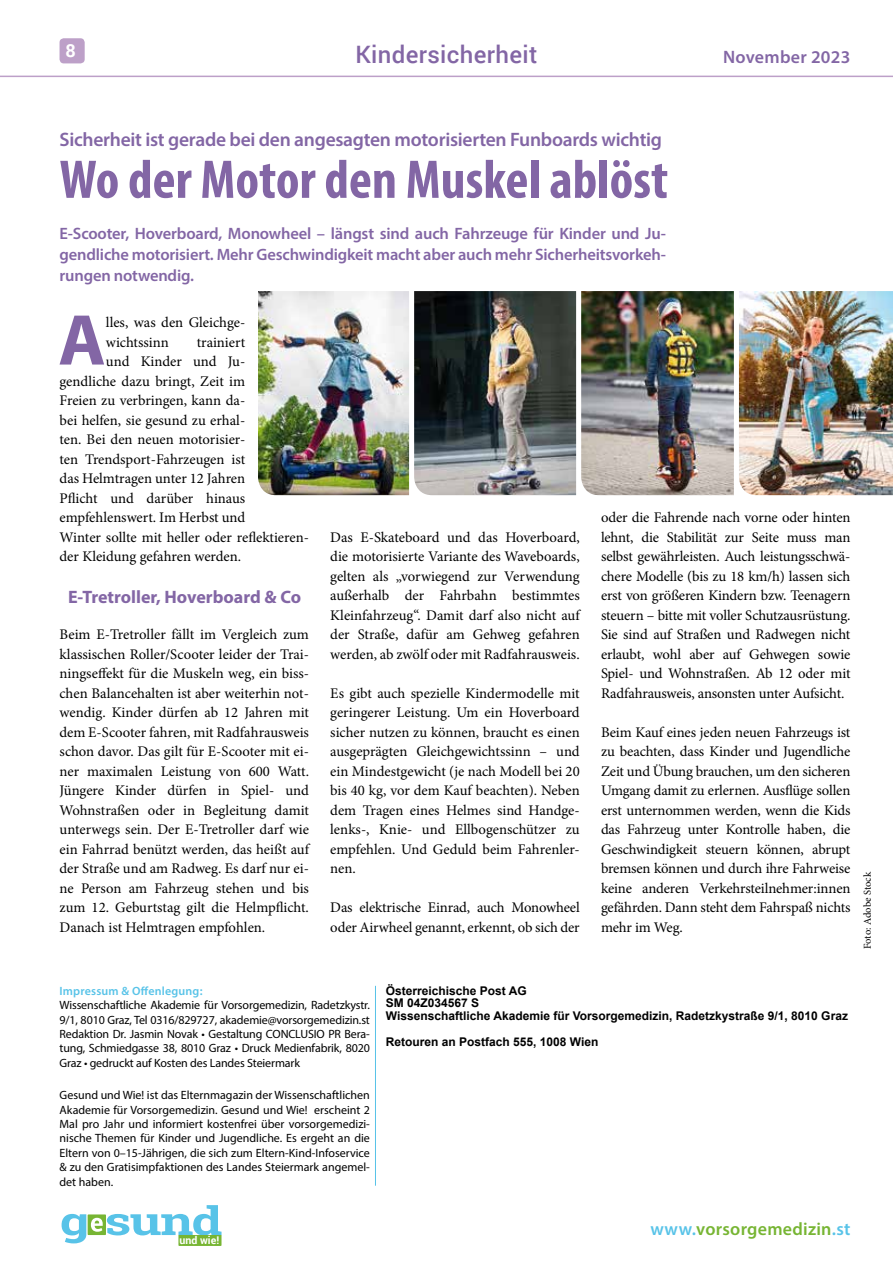
<style>
.page{position:relative;width:893px;height:1263px;background:#fff}
.page>*{position:absolute;margin:0;border:0;box-sizing:border-box;transform-origin:0 0}
.t1{font:700 72.6px "Myriad Pro";color:#8366a5}
.t2{font:700 condensed 54.9px "Myriad Pro";color:#8366a5}
.t3{font:700 39.3px "Roboto Slab";color:#58c3e8;scale:1.32 1}
.t4{font:500 24px "Roboto";letter-spacing:.015em;color:#8366a5}
.t5{font:600 19.5px "Myriad Pro";letter-spacing:-.015em;color:#8366a5}
.t6{font:700 18px "Myriad Pro";color:#8366a5}
.t7{font:600 18px "Myriad Pro";letter-spacing:.015em;color:#77b533}
.t8{font:600 18px "Myriad Pro";letter-spacing:.015em;color:#8366a5}
.t9{font:700 18px "Roboto";color:#fff}
.t10{font:600 16.5px/21px "Myriad Pro";letter-spacing:-.01em;color:#8366a5;text-align:justify}
.t11{font:14.7px/19.5px "Minion Pro";letter-spacing:-.005em;color:#000;text-align:justify}
.t12{font:12px/14.4px "Myriad Pro";letter-spacing:-.005em;color:#000;text-align:justify}
.t13{font:700 12px/12.8px "Arial";color:#000}
.t14{font:600 12px "Myriad Pro";letter-spacing:.015em;color:#58c3e8}
.t15{font:700 10.65px "Roboto";color:#fff}
.t16{font:10.5px "Minion Pro";letter-spacing:-.005em;color:#000}
.s1{color:#58c3e8}
</style>
<div class="page">
<div style="left:88px;top:1214px;width:18px;height:21px;background:#77b533"></div>
<svg style="left:91px;top:1218px;width:12px;height:14px"></svg>
<svg style="left:178px;top:1235px;width:43px;height:11px"></svg>
<hr style="left:0;top:76px;width:893px;height:1px;background:#bda0c8">
<div style="left:60px;top:38px;width:25px;height:25px;background:#bda0c8;border-radius:4px"></div>
<img style="left:414px;top:291px;width:162px;height:204px">
<img style="left:258px;top:291px;width:151px;height:204px">
<img style="left:581px;top:291px;width:153px;height:204px">
<img style="left:739px;top:291px;width:154px;height:204px">
<hr style="left:375px;top:986px;width:1px;height:200px;background:#58c3e8">
<p class="t9" style="left:66px;top:38px;width:12px">8</p>
<h3 class="t4" style="left:355px;top:38px;width:183px">Kindersicherheit</h3>
<p class="t8" style="left:723px;top:46px;width:129px">November 2023</p>
<h3 class="t5" style="left:60px;top:127px;width:604px">Sicherheit ist gerade bei den angesagten motorisierten Funboards wichtig</h3>
<h2 class="t2" style="left:60px;top:145px;width:610px">Wo der Motor den Muskel ablöst</h2>
<p class="t10" style="left:60px;top:223px;width:608px">E-Scooter, Hoverboard, Monowheel – längst sind auch Fahrzeuge für Kinder und Ju&shy;gendliche motorisiert. Mehr Geschwindigkeit macht aber auch mehr Sicherheitsvorkeh&shy;rungen notwendig.</p>
<h1 class="t1" style="left:58px;top:293px;width:49px">A</h1>
<p class="t11" style="left:106px;top:313px;width:141px">lles, was den Gleichge&shy;wichtssinn</p>
<p class="t11" style="left:197px;top:332px;width:50px">trainiert</p>
<p class="t11" style="left:106px;top:352px;width:141px">und Kinder und Ju-</p>
<p class="t11" style="left:60px;top:371px;width:187px">gendliche dazu bringt, Zeit im</p>
<p class="t11" style="left:60px;top:391px;width:187px">Freien zu verbringen, kann da-</p>
<p class="t11" style="left:60px;top:410px;width:187px">bei helfen, sie gesund zu erhal-</p>
<p class="t11" style="left:60px;top:430px;width:187px">ten. Bei den neuen motorisier-</p>
<p class="t11" style="left:60px;top:449px;width:187px">ten Trendsport-Fahrzeugen ist</p>
<p class="t11" style="left:60px;top:469px;width:187px">das Helmtragen unter 12 Jahren</p>
<p class="t11" style="left:60px;top:488px;width:187px">Pflicht und darüber hinaus</p>
<p class="t11" style="left:60px;top:508px;width:187px">empfehlenswert. Im Herbst und</p>
<p class="t11" style="left:60px;top:527px;width:251px">Winter sollte mit heller oder reflektieren-</p>
<p class="t11" style="left:60px;top:547px;width:183px">der Kleidung gefahren werden.</p>
<p class="t6" style="left:68px;top:585px;width:235px">E-Tretroller, Hoverboard &amp; Co</p>
<p class="t11" style="left:60px;top:625px;width:251px">Beim E-Tretroller fällt im Vergleich zum klassischen Roller/Scooter leider der Trai&shy;ningseffekt für die Muskeln weg, ein biss&shy;chen Balancehalten ist aber weiterhin not&shy;wendig. Kinder dürfen ab 12 Jahren mit dem E-Scooter fahren, mit Radfahrausweis schon davor. Das gilt für E-Scooter mit ei&shy;ner maximalen Leistung von 600 Watt.<br>Jüngere Kinder dürfen in Spiel- und Wohnstraßen oder in Begleitung damit unterwegs sein. Der E-Tretroller darf wie ein Fahrrad benützt werden, das heißt auf der Straße und am Radweg. Es darf nur ei&shy;ne Person am Fahrzeug stehen und bis zum 12. Geburtstag gilt die Helmpflicht.<br>Danach ist Helmtragen empfohlen.</p>
<p class="t11" style="left:330px;top:527px;width:251px">Das E-Skateboard und das Hoverboard, die motorisierte Variante des Waveboards, gelten als „vorwiegend zur Verwendung außerhalb der Fahrbahn bestimmtes Kleinfahrzeug“. Damit darf also nicht auf der Straße, dafür am Gehweg gefahren werden, ab zwölf oder mit Radfahrausweis.</p>
<p class="t11" style="left:330px;top:683px;width:251px">Es gibt auch spezielle Kindermodelle mit geringerer Leistung. Um ein Hoverboard sicher nutzen zu können, braucht es einen ausgeprägten Gleichgewichtssinn – und ein Mindestgewicht (je nach Modell bei 20 bis 40 kg, vor dem Kauf beachten). Neben dem Tragen eines Helmes sind Handge&shy;lenks-, Knie- und Ellbogenschützer zu empfehlen. Und Geduld beim Fahrenler&shy;nen.</p>
<p class="t11" style="left:330px;top:898px;width:251px">Das elektrische Einrad, auch Monowheel oder Airwheel genannt, erkennt, ob sich der</p>
<p class="t11" style="left:601px;top:508px;width:251px">oder die Fahrende nach vorne oder hinten lehnt, die Stabilität zur Seite muss man selbst gewährleisten. Auch leistungsschwä&shy;chere Modelle (bis zu 18 km/h) lassen sich erst von größeren Kindern bzw. Teenagern steuern – bitte mit voller Schutzausrüstung.<br>Sie sind auf Straßen und Radwegen nicht erlaubt, wohl aber auf Gehwegen sowie Spiel- und Wohnstraßen. Ab 12 oder mit Radfahrausweis, ansonsten unter Aufsicht.</p>
<p class="t11" style="left:601px;top:722px;width:251px">Beim Kauf eines jeden neuen Fahrzeugs ist zu beachten, dass Kinder und Jugendliche Zeit und Übung brauchen, um den sicheren Umgang damit zu erlernen. Ausflüge sollen erst unternommen werden, wenn die Kids das Fahrzeug unter Kontrolle haben, die Geschwindigkeit steuern können, abrupt bremsen können und durch ihre Fahrweise keine anderen Verkehrsteilnehmer:innen gefährden. Dann steht dem Fahrspaß nichts mehr im Weg.</p>
<p class="t16" style="left:860px;top:949px;width:79px;rotate:-90deg">Foto: Adobe Stock</p>
<p class="t14" style="left:60px;top:983px;width:144px">Impressum &amp; Offenlegung:</p>
<p class="t12" style="left:60px;top:998px;width:312px">Wissenschaftliche Akademie für Vorsorgemedizin, Radetzkystr.<br>9/1, 8010 Graz, Tel 0316/829727, akademie@vorsorgemedizin.st Redaktion Dr. Jasmin Novak • Gestaltung CONCLUSIO PR Bera&shy;tung, Schmiedgasse 38, 8010 Graz • Druck Medienfabrik, 8020<br>Graz • gedruckt auf Kosten des Landes Steiermark</p>
<p class="t12" style="left:60px;top:1088px;width:312px">Gesund und Wie! ist das Elternmagazin der Wissenschaftlichen Akademie für Vorsorgemedizin. Gesund und Wie! erscheint 2<br>Mal pro Jahr und informiert kostenfrei über vorsorgemedizi&shy;nische Themen für Kinder und Jugendliche. Es ergeht an die Eltern von 0–15-Jährigen, die sich zum Eltern-Kind-Infoservice &amp; zu den Gratisimpfaktionen des Landes Steiermark angemel&shy;det haben.</p>
<h3 class="t3" style="left:60px;top:1194px;width:125px">g sund</h3>
<p class="t15" style="left:180px;top:1233px;width:41px">und wie!</p>
<p class="t13" style="left:386px;top:984px;width:464px">Österreichische Post AG<br>SM 04Z034567 S<br>Wissenschaftliche Akademie für Vorsorgemedizin, Radetzkystraße 9/1, 8010 Graz</p>
<p class="t13" style="left:386px;top:1035px;width:214px">Retouren an Postfach 555, 1008 Wien</p>
<p class="t7" style="left:651px;top:1218px;width:201px"><span class="s1">www.</span>vorsorgemedizin<span class="s1">.st</span></p>
</div>
